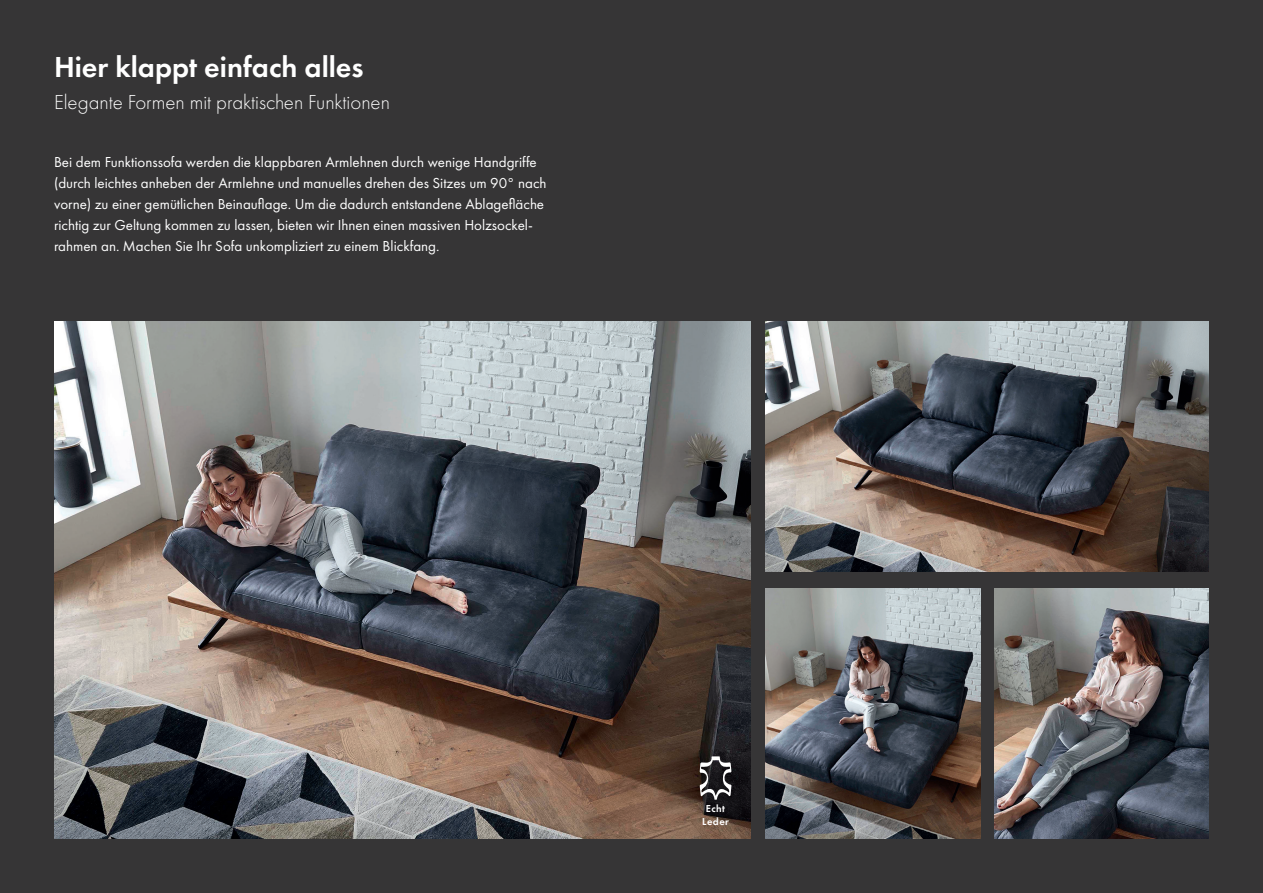
<style>
.page{position:relative;width:1263px;height:893px;background:#363536}
.page>*{position:absolute;margin:0;border:0;box-sizing:border-box;transform-origin:0 0}
.t1{font:600 30px "Futura PT";color:#fff}
.t2{font:300 21px "Futura PT";color:#fff}
.t3{font:15px/21px "Futura PT";color:#fff}
.t4{font:600 10.5px/12.6px "Futura PT";letter-spacing:.045em;color:#fff;text-align:center}
</style>
<div class="page">
<img style="left:54px;top:321px;width:696px;height:518px">
<img style="left:765px;top:321px;width:444px;height:251px">
<img style="left:994px;top:588px;width:215px;height:251px">
<img style="left:765px;top:588px;width:215px;height:251px">
<svg style="left:700px;top:756px;width:31px;height:44px"></svg>
<h1 class="t1" style="left:54px;top:48px;width:311px">Hier klappt einfach alles</h1>
<h2 class="t2" style="left:54px;top:90px;width:338px">Elegante Formen mit praktischen Funktionen</h2>
<p class="t3" style="left:54px;top:151px;width:494px">Bei dem Funktionssofa werden die klappbaren Armlehnen durch wenige Handgriffe (durch leichtes anheben der Armlehne und manuelles drehen des Sitzes um 90° nach vorne) zu einer gemütlichen Beinauflage. Um die dadurch entstandene Ablagefläche richtig zur Geltung kommen zu lassen, bieten wir Ihnen einen massiven Holzsockel&shy;rahmen an. Machen Sie Ihr Sofa unkompliziert zu einem Blickfang.</p>
<p class="t4" style="left:702px;top:802px;width:28px">Echt<br>Leder</p>
</div>
